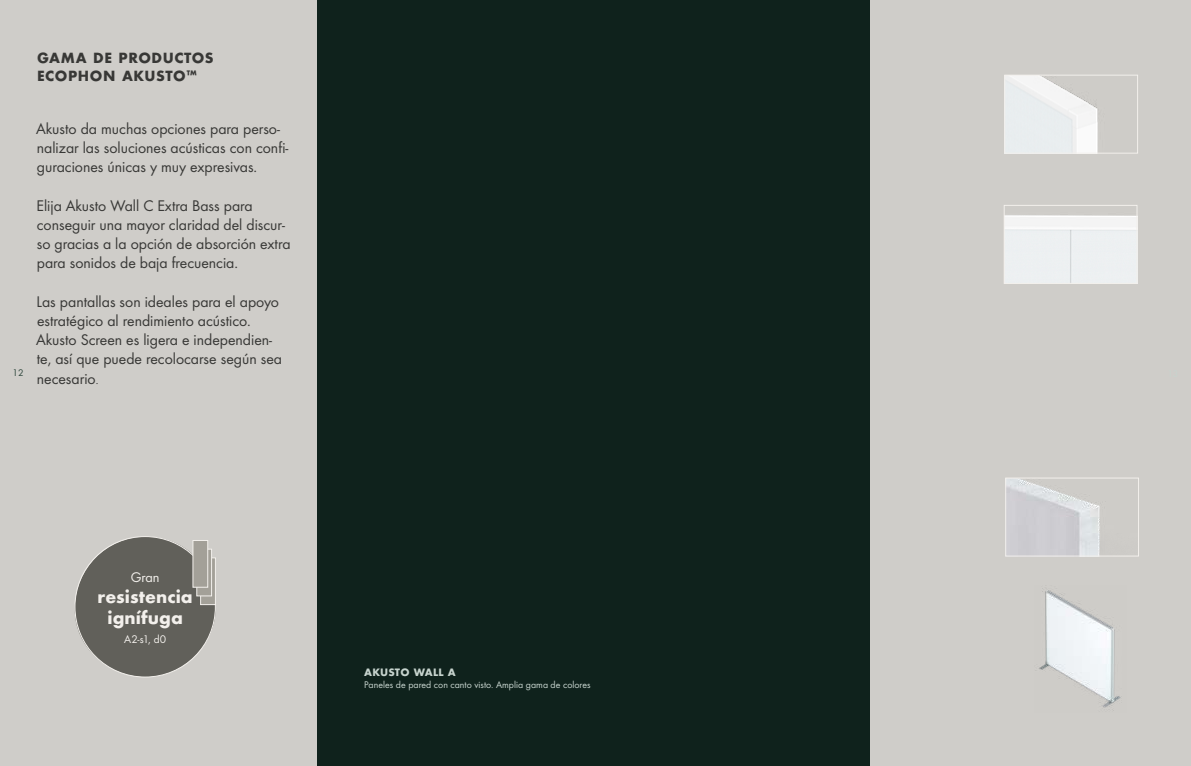
<style>
.page{position:relative;width:1191px;height:766px;background:#fff}
.page>*{position:absolute;margin:0;border:0;box-sizing:border-box;transform-origin:0 0}
.t1{font:700 19.1px/20.9px "Futura";letter-spacing:.005em;color:#f3f0ec;text-align:center}
.t2{font:16px/19.2px "Futura Boo";color:#383836}
.t3{font:700 15.4px/18px "Futura";letter-spacing:.035em;color:#383836}
.t4{font:14.5px "Futura Boo";color:#f3f0ec}
.t5{font:11.5px "Futura Boo";color:#f3f0ec}
.t6{font:700 11.2px "Futura";letter-spacing:.01em;color:#c7d4ce}
.t7{font:10px "Futura Boo";letter-spacing:.005em;color:#c7d4ce}
.t8{font:10px "Futura Boo";color:#2f473c}
.s1{font-size:12px}
</style>
<div class="page">
<div style="left:0;top:0;width:1191px;height:765px;background:#cfcdc9"></div>
<div style="left:317px;top:0;width:552px;height:765px;background:#0f221c"></div>
<div style="left:75px;top:536px;width:141px;height:140px;background:#61605a;border-radius:50%"></div>
<div style="left:200px;top:557px;width:16px;height:47px;background:#a3a098;border:1px solid #f3f0ec"></div>
<div style="left:196px;top:548px;width:16px;height:48px;background:linear-gradient(to bottom,#bab7b1,#aca9a2);border:1px solid #f3f0ec"></div>
<div style="left:193px;top:540px;width:15px;height:47px;background:#a3a098;border:1px solid #f3f0ec"></div>
<div style="left:1005px;top:215px;width:130px;height:67px;background:#edf0f2"></div>
<div style="left:1003px;top:205px;width:134px;height:79px;border:1px solid #f3f0ec"></div>
<img style="left:1006px;top:77px;width:92px;height:74px">
<div style="left:1004px;top:75px;width:134px;height:78px;border:1px solid #f3f0ec"></div>
<img style="left:1039px;top:588px;width:82px;height:123px">
<img style="left:1007px;top:479px;width:93px;height:75px">
<div style="left:1005px;top:477px;width:133px;height:79px;border:1px solid #f3f0ec"></div>
<p class="t3" style="left:37px;top:49px;width:178px">GAMA DE PRODUCTOS<br>ECOPHON AKUSTO<sup>™</sup></p>
<p class="t8" style="left:12px;top:366px;width:13px">12</p>
<p class="t2" style="left:36px;top:119px;width:254px">Akusto da muchas opciones para perso&shy;nalizar las soluciones acústicas con confi&shy;guraciones únicas y muy expresivas.</p>
<p class="t2" style="left:37px;top:196px;width:255px">Elija Akusto Wall C Extra Bass para conseguir una mayor claridad del discur&shy;so gracias a la opción de absorción extra para sonidos de baja frecuencia.</p>
<p class="t2" style="left:36px;top:292px;width:247px">Las pantallas son ideales para el apoyo estratégico al rendimiento acústico.<br>Akusto Screen es ligera e independien&shy;te, así que puede recolocarse según sea necesario<span class="s1">.</span></p>
<p class="t4" style="left:131px;top:568px;width:30px">Gran</p>
<p class="t1" style="left:98px;top:585px;width:97px">resistencia ignífuga</p>
<p class="t5" style="left:124px;top:632px;width:44px">A2-s1, d0</p>
<p class="t6" style="left:364px;top:665px;width:93px">AKUSTO WALL A</p>
<p class="t7" style="left:364px;top:678px;width:228px">Paneles de pared con canto visto. Amplia gama de colores</p>
</div>
